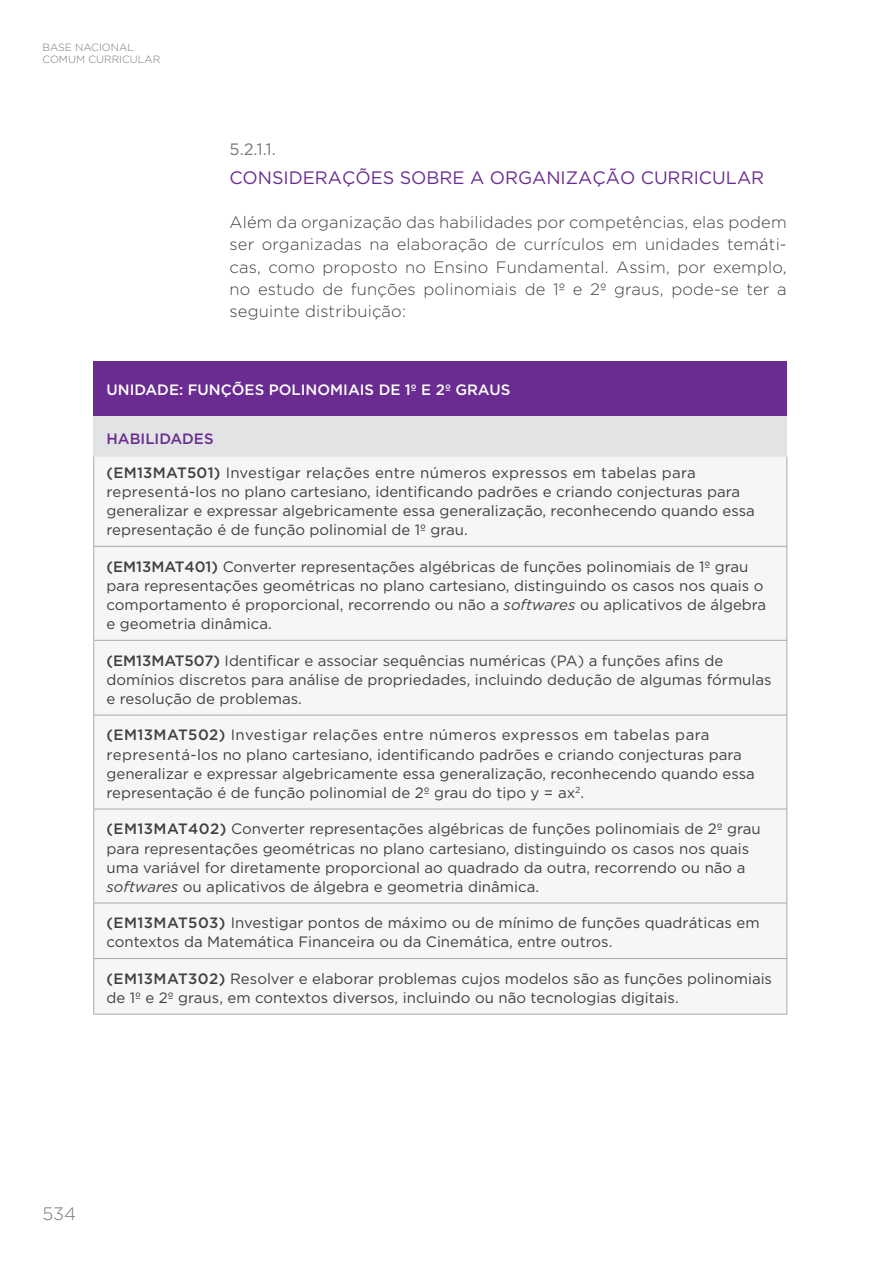
<style>
.page{position:relative;width:893px;height:1263px;background:#fff}
.page>*{position:absolute;margin:0;border:0;box-sizing:border-box;transform-origin:0 0}
.t1{font:18px "Gotham";color:#6a2c91}
.t2{font:300 18px "Gotham";color:#77787b}
.t3{font:300 16.5px/22.2px "Gotham";letter-spacing:.01em;color:#414042;text-align:justify}
.t4{font:16.5px "Gotham";color:#77787b}
.t5{font:15px/19.2px "Gotham";color:#414042}
.t6{font:500 15px "Gotham";color:#fff}
.t7{font:500 15px "Gotham";color:#6a2c91}
.t8{font:300 10.5px/12px "Gotham";color:#77787b}
.s1{font-weight:500}
.s2{font-style:italic}
</style>
<div class="page">
<div style="left:94px;top:361px;width:693px;height:55px;background:#6a2c91"></div>
<div style="left:94px;top:416px;width:693px;height:41px;background:#e2e3e4"></div>
<div style="left:94px;top:457px;width:693px;height:557px;background:#f6f6f6"></div>
<hr style="left:93px;top:457px;width:1px;height:89px;background:#a7a9ac">
<hr style="left:787px;top:457px;width:1px;height:89px;background:#a7a9ac">
<hr style="left:94px;top:546px;width:693px;height:1px;background:#a7a9ac">
<hr style="left:93px;top:546px;width:1px;height:94px;background:#a7a9ac">
<hr style="left:787px;top:546px;width:1px;height:94px;background:#a7a9ac">
<hr style="left:94px;top:640px;width:693px;height:1px;background:#a7a9ac">
<hr style="left:93px;top:640px;width:1px;height:75px;background:#a7a9ac">
<hr style="left:787px;top:640px;width:1px;height:75px;background:#a7a9ac">
<hr style="left:94px;top:715px;width:693px;height:1px;background:#a7a9ac">
<hr style="left:93px;top:715px;width:1px;height:94px;background:#a7a9ac">
<hr style="left:787px;top:715px;width:1px;height:94px;background:#a7a9ac">
<hr style="left:94px;top:809px;width:693px;height:1px;background:#a7a9ac">
<hr style="left:93px;top:809px;width:1px;height:94px;background:#a7a9ac">
<hr style="left:787px;top:809px;width:1px;height:94px;background:#a7a9ac">
<hr style="left:94px;top:903px;width:693px;height:1px;background:#a7a9ac">
<hr style="left:93px;top:903px;width:1px;height:55px;background:#a7a9ac">
<hr style="left:787px;top:903px;width:1px;height:55px;background:#a7a9ac">
<hr style="left:94px;top:958px;width:693px;height:1px;background:#a7a9ac">
<hr style="left:93px;top:959px;width:1px;height:55px;background:#a7a9ac">
<hr style="left:787px;top:959px;width:1px;height:55px;background:#a7a9ac">
<hr style="left:94px;top:1014px;width:693px;height:1px;background:#a7a9ac">
<p class="t8" style="left:43px;top:41px;width:119px">BASE NACIONAL<br>COMUM CURRICULAR</p>
<p class="t4" style="left:230px;top:140px;width:48px">5.2.1.1.</p>
<p class="t1" style="left:230px;top:168px;width:536px">CONSIDERAÇÕES SOBRE A ORGANIZAÇÃO CURRICULAR</p>
<p class="t3" style="left:230px;top:211px;width:559px">Além da organização das habilidades por competências, elas podem ser organizadas na elaboração de currículos em unidades temáti&shy;cas, como proposto no Ensino Fundamental. Assim, por exemplo, no estudo de funções polinomiais de 1º e 2º graus, pode-se ter a seguinte distribuição:</p>
<p class="t6" style="left:106px;top:381px;width:405px">UNIDADE: FUNÇÕES POLINOMIAIS DE 1º E 2º GRAUS</p>
<p class="t7" style="left:106px;top:430px;width:109px">HABILIDADES</p>
<p class="t5" style="left:106px;top:462px;width:650px"><span class="s1">(EM13MAT501)</span> Investigar relações entre números expressos em tabelas para representá-los no plano cartesiano, identificando padrões e criando conjecturas para generalizar e expressar algebricamente essa generalização, reconhecendo quando essa representação é de função polinomial de 1º grau.</p>
<p class="t5" style="left:106px;top:556px;width:661px"><span class="s1">(EM13MAT401)</span> Converter representações algébricas de funções polinomiais de 1º grau para representações geométricas no plano cartesiano, distinguindo os casos nos quais o comportamento é proporcional, recorrendo ou não a <span class="s2">softwares</span> ou aplicativos de álgebra e geometria dinâmica.</p>
<p class="t5" style="left:106px;top:650px;width:667px"><span class="s1">(EM13MAT507)</span> Identificar e associar sequências numéricas (PA) a funções afins de domínios discretos para análise de propriedades, incluindo dedução de algumas fórmulas e resolução de problemas.</p>
<p class="t5" style="left:106px;top:725px;width:650px"><span class="s1">(EM13MAT502)</span> Investigar relações entre números expressos em tabelas para representá-los no plano cartesiano, identificando padrões e criando conjecturas para generalizar e expressar algebricamente essa generalização, reconhecendo quando essa representação é de função polinomial de 2º grau do tipo y = ax<sup>2</sup>.</p>
<p class="t5" style="left:106px;top:819px;width:656px"><span class="s1">(EM13MAT402)</span> Converter representações algébricas de funções polinomiais de 2º grau para representações geométricas no plano cartesiano, distinguindo os casos nos quais uma variável for diretamente proporcional ao quadrado da outra, recorrendo ou não a <span class="s2">softwares</span> ou aplicativos de álgebra e geometria dinâmica.</p>
<p class="t5" style="left:106px;top:913px;width:655px"><span class="s1">(EM13MAT503)</span> Investigar pontos de máximo ou de mínimo de funções quadráticas em contextos da Matemática Financeira ou da Cinemática, entre outros.</p>
<p class="t5" style="left:106px;top:969px;width:667px"><span class="s1">(EM13MAT302)</span> Resolver e elaborar problemas cujos modelos são as funções polinomiais de 1º e 2º graus, em contextos diversos, incluindo ou não tecnologias digitais.</p>
<p class="t2" style="left:43px;top:1203px;width:35px">534</p>
</div>
